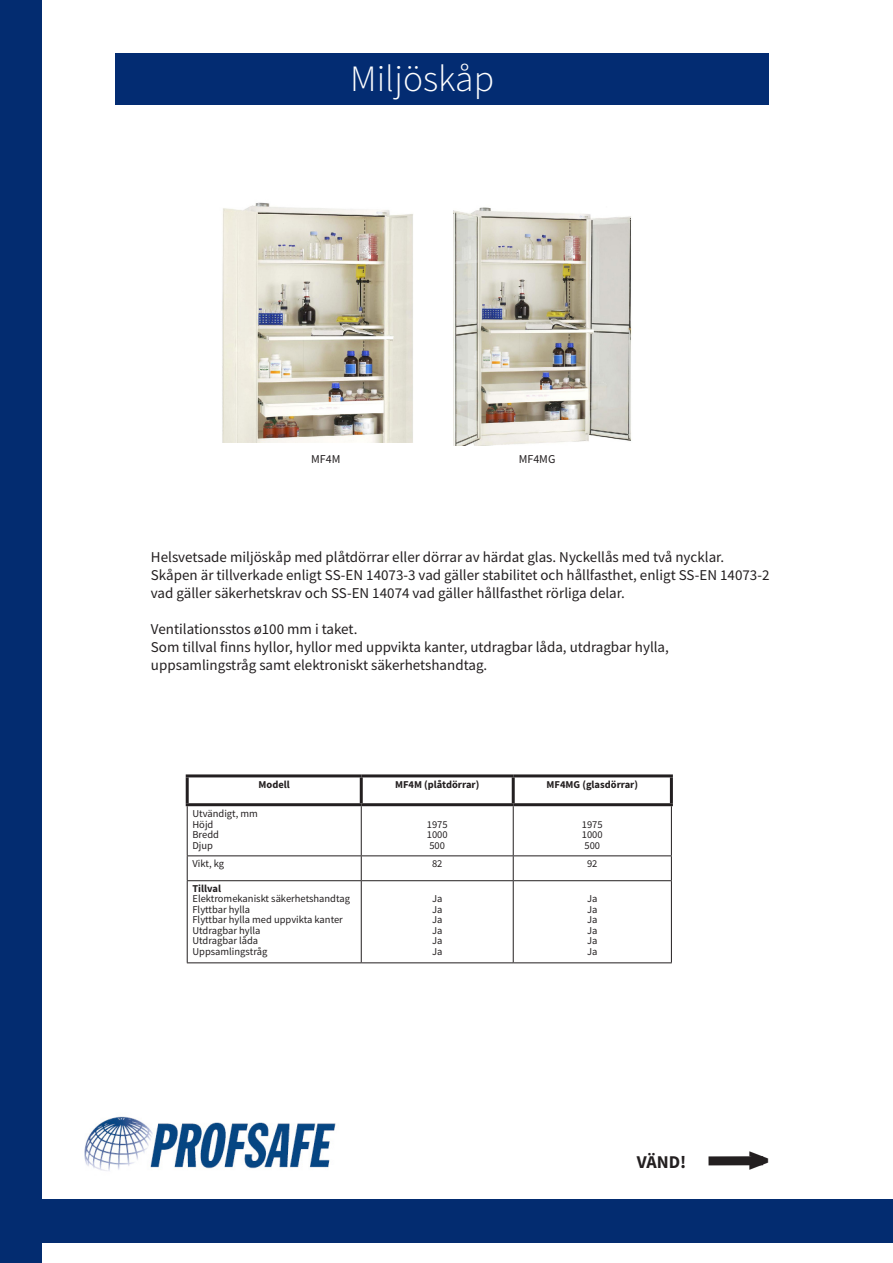
<style>
.page{position:relative;width:893px;height:1263px;background:#fff}
.page>*{position:absolute;margin:0;border:0;box-sizing:border-box;transform-origin:0 0}
.t1{font:700 40.5px "Source Sans Pro";color:#231f20}
.t2{font:300 37.2px "Source Sans Pro";color:#fff}
.t3{font:700 18px "Source Sans Pro";color:#231f20}
.t4{font:15px/18px "Source Sans Pro";color:#231f20}
.t5{font:12px "Source Sans Pro";color:#231f20}
.t6{font:10.5px "Source Sans Pro";color:#231f20}
.Sidhuvud{font:700 10.5px "Source Sans Pro";color:#231f20}
</style>
<div class="page">
<img style="left:84px;top:1116px;width:252px;height:55px">
<div style="left:0;top:0;width:42px;height:1263px;background:#032c70"></div>
<div style="left:1px;top:1199px;width:892px;height:43px;background:#032c70"></div>
<hr style="left:187px;top:806px;width:1px;height:49px;background:#231f20">
<hr style="left:361px;top:806px;width:1px;height:49px;background:#231f20">
<hr style="left:513px;top:806px;width:1px;height:49px;background:#231f20">
<hr style="left:671px;top:806px;width:1px;height:49px;background:#231f20">
<hr style="left:187px;top:855px;width:174px;height:1px;background:#231f20">
<svg style="left:187px;top:856px;width:1px;height:24px"></svg>
<hr style="left:361px;top:855px;width:152px;height:1px;background:#231f20">
<svg style="left:361px;top:856px;width:1px;height:24px"></svg>
<hr style="left:513px;top:855px;width:159px;height:1px;background:#231f20">
<svg style="left:513px;top:856px;width:1px;height:24px"></svg>
<svg style="left:671px;top:856px;width:1px;height:24px"></svg>
<hr style="left:187px;top:880px;width:174px;height:1px;background:#231f20">
<hr style="left:361px;top:880px;width:152px;height:1px;background:#231f20">
<hr style="left:513px;top:880px;width:159px;height:1px;background:#231f20">
<hr style="left:187px;top:962px;width:174px;height:1px;background:#231f20">
<hr style="left:361px;top:962px;width:152px;height:1px;background:#231f20">
<hr style="left:513px;top:962px;width:159px;height:1px;background:#231f20">
<hr style="left:187px;top:881px;width:1px;height:81px;background:#231f20">
<hr style="left:361px;top:881px;width:1px;height:81px;background:#231f20">
<hr style="left:513px;top:881px;width:1px;height:81px;background:#231f20">
<hr style="left:671px;top:881px;width:1px;height:81px;background:#231f20">
<hr style="left:186px;top:774px;width:175px;height:3px;background:#231f20">
<hr style="left:186px;top:777px;width:3px;height:26px;background:#231f20">
<hr style="left:361px;top:774px;width:152px;height:3px;background:#231f20">
<hr style="left:360px;top:777px;width:3px;height:26px;background:#231f20">
<hr style="left:513px;top:774px;width:160px;height:3px;background:#231f20">
<hr style="left:512px;top:777px;width:3px;height:26px;background:#231f20">
<hr style="left:670px;top:777px;width:3px;height:26px;background:#231f20">
<hr style="left:186px;top:803px;width:175px;height:3px;background:#231f20">
<hr style="left:361px;top:803px;width:152px;height:3px;background:#231f20">
<hr style="left:513px;top:803px;width:160px;height:3px;background:#231f20">
<div style="left:115px;top:54px;width:653px;height:51px;background:#032c72"></div>
<div style="left:708px;top:1156px;width:55px;height:9px;background:#231f20"></div>
<img style="left:453px;top:207px;width:179px;height:238px">
<img style="left:222px;top:202px;width:191px;height:241px">
<p class="t2" style="left:350px;top:56px;width:145px">Miljöskåp</p>
<p class="t5" style="left:311px;top:451px;width:31px">MF4M</p>
<p class="t5" style="left:519px;top:451px;width:38px">MF4MG</p>
<p class="t4" style="left:151px;top:548px;width:575px">Helsvetsade miljöskåp med plåtdörrar eller dörrar av härdat glas. Nyckellås med två nycklar.</p>
<p class="t4" style="left:151px;top:566px;width:620px">Skåpen är tillverkade enligt SS-EN 14073-3 vad gäller stabilitet och hållfasthet, enligt SS-EN 14073-2 vad gäller säkerhetskrav och SS-EN 14074 vad gäller hållfasthet rörliga delar.</p>
<p class="t4" style="left:151px;top:620px;width:208px">Ventilationsstos ø100 mm i taket.</p>
<p class="t4" style="left:151px;top:638px;width:519px">Som tillval finns hyllor, hyllor med uppvikta kanter, utdragbar låda, utdragbar hylla,</p>
<p class="t4" style="left:151px;top:656px;width:338px">uppsamlingstråg samt elektroniskt säkerhetshandtag.</p>
<p class="Sidhuvud" style="left:259px;top:778px;width:33px">Modell</p>
<p class="Sidhuvud" style="left:395px;top:778px;width:86px">MF4M (plåtdörrar)</p>
<p class="Sidhuvud" style="left:547px;top:778px;width:93px">MF4MG (glasdörrar)</p>
<p class="t6" style="left:192px;top:807px;width:67px">Utvändigt, mm</p>
<p class="t6" style="left:192px;top:817px;width:22px">Höjd</p>
<p class="t6" style="left:192px;top:828px;width:28px">Bredd</p>
<p class="t6" style="left:192px;top:838px;width:22px">Djup</p>
<p class="t6" style="left:427px;top:817px;width:22px">1975</p>
<p class="t6" style="left:427px;top:828px;width:22px">1000</p>
<p class="t6" style="left:429px;top:838px;width:17px">500</p>
<p class="t6" style="left:582px;top:817px;width:22px">1975</p>
<p class="t6" style="left:582px;top:828px;width:22px">1000</p>
<p class="t6" style="left:584px;top:838px;width:17px">500</p>
<p class="t6" style="left:192px;top:857px;width:33px">Vikt, kg</p>
<p class="t6" style="left:432px;top:857px;width:12px">82</p>
<p class="t6" style="left:587px;top:857px;width:12px">92</p>
<p class="Sidhuvud" style="left:192px;top:881px;width:30px">Tillval</p>
<p class="t6" style="left:192px;top:892px;width:159px">Elektromekaniskt säkerhetshandtag</p>
<p class="t6" style="left:192px;top:903px;width:59px">Flyttbar hylla</p>
<p class="t6" style="left:192px;top:913px;width:152px">Flyttbar hylla med uppvikta kanter</p>
<p class="t6" style="left:192px;top:924px;width:69px">Utdragbar hylla</p>
<p class="t6" style="left:192px;top:934px;width:67px">Utdragbar låda</p>
<p class="t6" style="left:192px;top:945px;width:76px">Uppsamlingstråg</p>
<p class="t6" style="left:432px;top:892px;width:12px">Ja</p>
<p class="t6" style="left:432px;top:903px;width:12px">Ja</p>
<p class="t6" style="left:432px;top:913px;width:12px">Ja</p>
<p class="t6" style="left:432px;top:924px;width:12px">Ja</p>
<p class="t6" style="left:432px;top:934px;width:12px">Ja</p>
<p class="t6" style="left:432px;top:945px;width:12px">Ja</p>
<p class="t6" style="left:587px;top:892px;width:12px">Ja</p>
<p class="t6" style="left:587px;top:903px;width:12px">Ja</p>
<p class="t6" style="left:587px;top:913px;width:12px">Ja</p>
<p class="t6" style="left:587px;top:924px;width:12px">Ja</p>
<p class="t6" style="left:587px;top:934px;width:12px">Ja</p>
<p class="t6" style="left:587px;top:945px;width:12px">Ja</p>
<p class="t3" style="left:637px;top:1149px;width:51px">VÄND!</p>
<p class="t1" style="left:748px;top:1133px;width:23px">&gt;</p>
</div>
